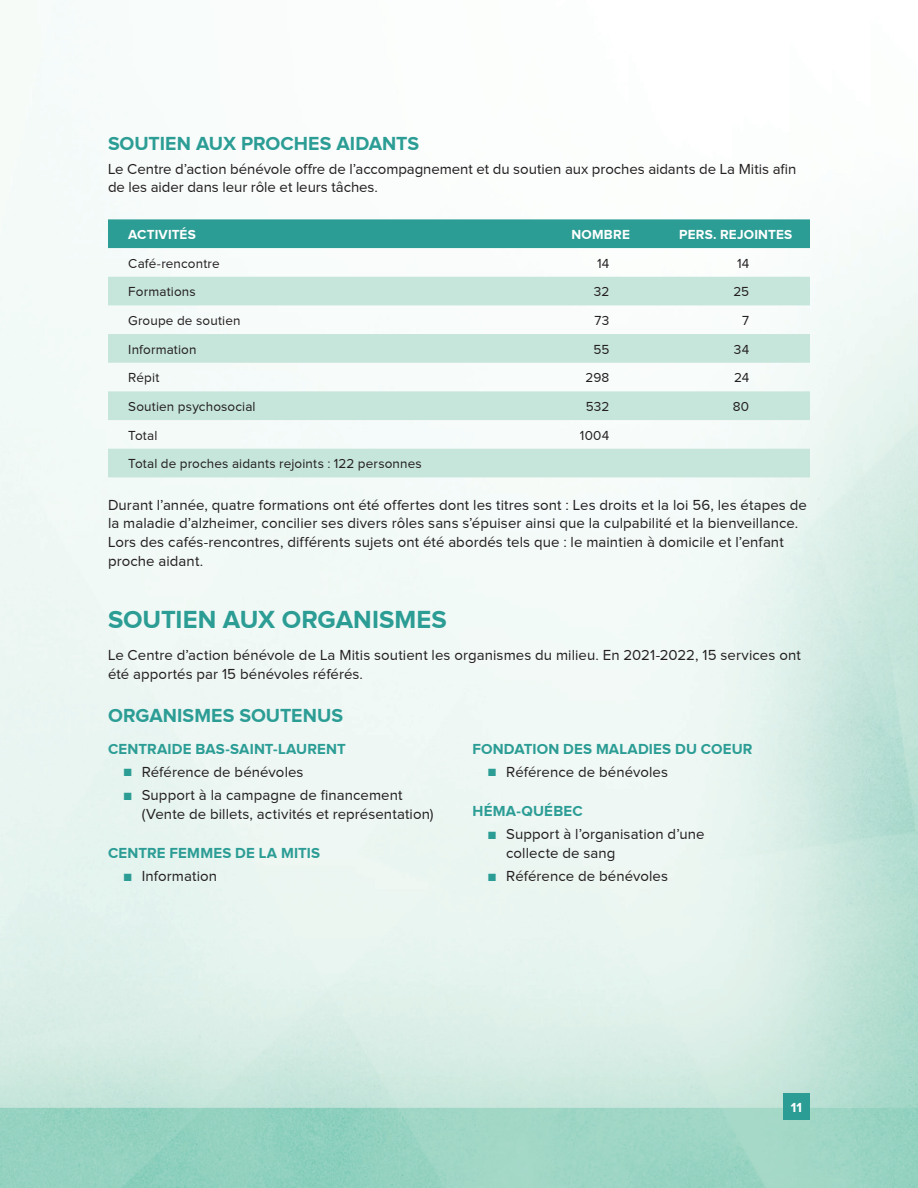
<style>
.page{position:relative;width:918px;height:1188px;background:#fff}
.page>*{position:absolute;margin:0;border:0;box-sizing:border-box;transform-origin:0 0}
.t1{font:700 25.5px "Proxima Nova";color:#2c9d95}
.t2{font:700 19.5px "Proxima Nova";color:#2c9d95}
.t3{font:15px/18.8px "Proxima Nova";letter-spacing:.005em;color:#231f20}
.t4{font:700 15px "Proxima Nova";letter-spacing:.01em;color:#2c9d95}
.t5{font:13.5px "Proxima Nova";letter-spacing:.01em;color:#231f20}
.t6{font:700 13.5px "Proxima Nova";letter-spacing:.015em;color:#fff}
.s1{color:#2c9d95}
</style>
<div class="page">
<img style="left:0;top:0;width:918px;height:1188px">
<div style="left:783px;top:1094px;width:27px;height:26px;background:#2c9d95"></div>
<div style="left:108px;top:219px;width:702px;height:29px;background:#2c9d95"></div>
<svg style="left:108px;top:277px;width:702px;height:200px;fill:#c6e5db"></svg>
<h2 class="t2" style="left:108px;top:133px;width:313px">SOUTIEN AUX PROCHES AIDANTS</h2>
<p class="t3" style="left:108px;top:159px;width:690px">Le Centre d’action bénévole offre de l’accompagnement et du soutien aux proches aidants de La Mitis afin de les aider dans leur rôle et leurs tâches.</p>
<p class="t6" style="left:128px;top:227px;width:69px">ACTIVITÉS</p>
<p class="t6" style="left:572px;top:227px;width:60px">NOMBRE</p>
<p class="t6" style="left:679px;top:227px;width:115px">PERS. REJOINTES</p>
<p class="t5" style="left:128px;top:256px;width:93px">Café-rencontre</p>
<p class="t5" style="left:597px;top:256px;width:14px">14</p>
<p class="t5" style="left:737px;top:256px;width:14px">14</p>
<p class="t5" style="left:128px;top:284px;width:69px">Formations</p>
<p class="t5" style="left:594px;top:284px;width:17px">32</p>
<p class="t5" style="left:733px;top:284px;width:17px">25</p>
<p class="t5" style="left:128px;top:313px;width:114px">Groupe de soutien</p>
<p class="t5" style="left:595px;top:313px;width:16px">73</p>
<p class="t5" style="left:742px;top:313px;width:8px">7</p>
<p class="t5" style="left:128px;top:342px;width:70px">Information</p>
<p class="t5" style="left:593px;top:342px;width:17px">55</p>
<p class="t5" style="left:734px;top:342px;width:17px">34</p>
<p class="t5" style="left:128px;top:370px;width:33px">Répit</p>
<p class="t5" style="left:585px;top:370px;width:25px">298</p>
<p class="t5" style="left:734px;top:370px;width:17px">24</p>
<p class="t5" style="left:128px;top:399px;width:129px">Soutien psychosocial</p>
<p class="t5" style="left:586px;top:399px;width:25px">532</p>
<p class="t5" style="left:733px;top:399px;width:18px">80</p>
<p class="t5" style="left:128px;top:428px;width:31px">Total</p>
<p class="t5" style="left:580px;top:428px;width:31px">1004</p>
<p class="t5" style="left:128px;top:456px;width:295px">Total de proches aidants rejoints : 122 personnes</p>
<p class="t3" style="left:108px;top:495px;width:700px">Durant l’année, quatre formations ont été offertes dont les titres sont : Les droits et la loi 56, les étapes de la maladie d’alzheimer, concilier ses divers rôles sans s’épuiser ainsi que la culpabilité et la bienveillance.<br>Lors des cafés-rencontres, différents sujets ont été abordés tels que : le maintien à domicile et l’enfant proche aidant.</p>
<h1 class="t1" style="left:108px;top:605px;width:340px">SOUTIEN AUX ORGANISMES</h1>
<p class="t3" style="left:108px;top:646px;width:694px">Le Centre d’action bénévole de La Mitis soutient les organismes du milieu. En 2021-2022, 15 services ont été apportés par 15 bénévoles référés.</p>
<h2 class="t2" style="left:108px;top:704px;width:237px">ORGANISMES SOUTENUS</h2>
<p class="t4" style="left:108px;top:740px;width:239px">CENTRAIDE BAS-SAINT-LAURENT</p>
<p class="t3" style="left:124px;top:763px;width:181px"><span class="s1">■</span> Référence de bénévoles</p>
<p class="t3" style="left:142px;top:786px;width:293px;text-indent:-18px"><span class="s1">■</span> Support à la campagne de financement (Vente de billets, activités et représentation)</p>
<p class="t4" style="left:108px;top:845px;width:214px">CENTRE FEMMES DE LA MITIS</p>
<p class="t3" style="left:124px;top:867px;width:95px"><span class="s1">■</span> Information</p>
<p class="t4" style="left:472px;top:740px;width:282px">FONDATION DES MALADIES DU COEUR</p>
<p class="t3" style="left:488px;top:763px;width:181px"><span class="s1">■</span> Référence de bénévoles</p>
<p class="t4" style="left:472px;top:803px;width:112px">HÉMA-QUÉBEC</p>
<p class="t3" style="left:506px;top:825px;width:200px;text-indent:-18px"><span class="s1">■</span> Support à l’organisation d’une collecte de sang</p>
<p class="t3" style="left:488px;top:867px;width:181px"><span class="s1">■</span> Référence de bénévoles</p>
<p class="t6" style="left:791px;top:1100px;width:13px">11</p>
</div>
